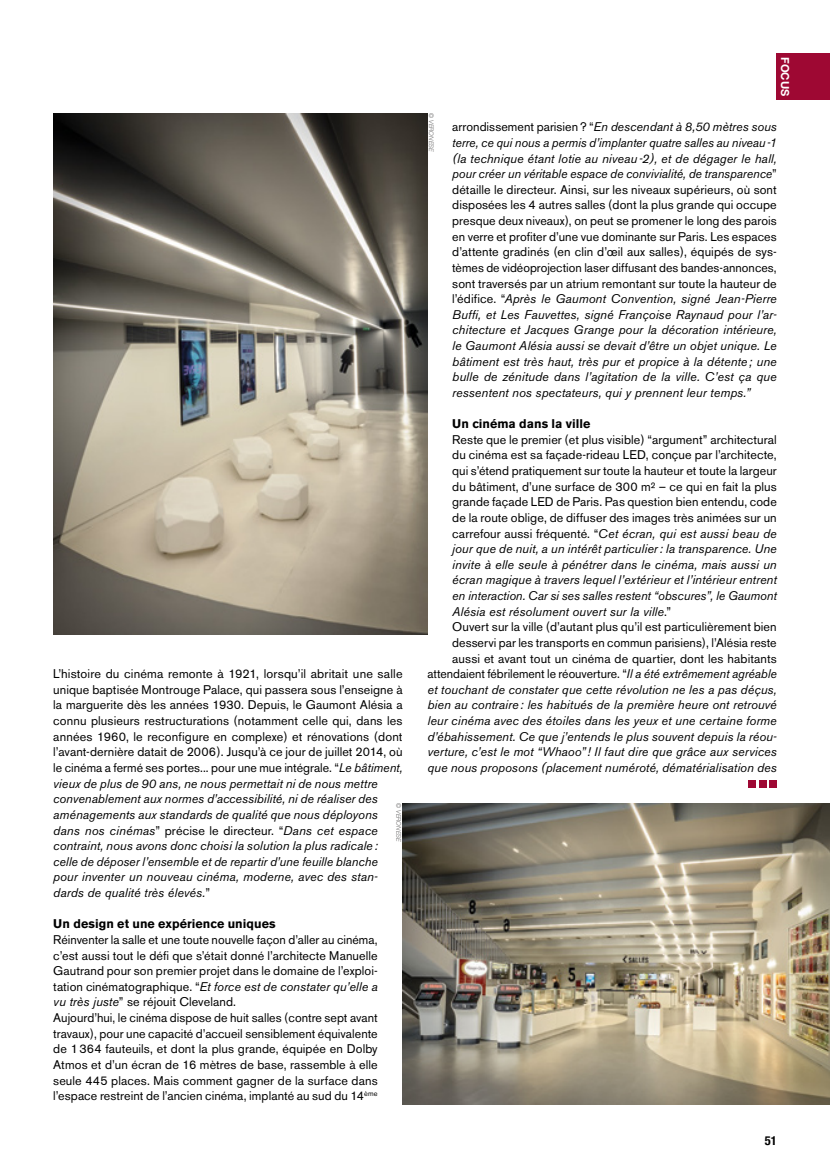
<style>
.page{position:relative;width:830px;height:1173px;background:#fff}
.page>*{position:absolute;margin:0;border:0;box-sizing:border-box;transform-origin:0 0}
.t1{font:12.5px/15.6px "Akzidenz Grotesk BE";letter-spacing:.005em;color:#000}
.t2{font:italic 12.5px/15.6px "Akzidenz Grotesk BE";letter-spacing:.005em;color:#000;text-align:justify}
.t3{font:700 12.5px "Akzidenz Grotesk BE";letter-spacing:.005em;color:#000}
.t4{font:700 condensed 12.5px "Helvetica Neue";color:#000}
.t5{font:700 11.12px "Helvetica Neue LT Std";color:#fff}
.t6{font:italic 300 6.25px "Helvetica Neue LT Std";letter-spacing:.01em;color:#646363}
.s1{font-style:italic}
.s2{font-style:normal}
</style>
<div class="page">
<div style="left:776px;top:53px;width:53px;height:47px;background:#9e0833"></div>
<div style="left:748px;top:780px;width:7px;height:8px;background:#9e0833"></div>
<div style="left:758px;top:780px;width:7px;height:8px;background:#9e0833"></div>
<div style="left:769px;top:780px;width:7px;height:8px;background:#9e0833"></div>
<img style="left:53px;top:113px;width:374px;height:522px">
<img style="left:402px;top:803px;width:427px;height:301px">
<p class="t1" style="left:53px;top:666px;width:351px">L’histoire du cinéma remonte à 1921, lorsqu’il abritait une salle unique baptisée Montrouge Palace, qui passera sous l’enseigne à la marguerite dès les années 1930. Depuis, le Gaumont Alésia a connu plusieurs restructurations (notamment celle qui, dans les années 1960, le reconfigure en complexe) et rénovations (dont l’avant-dernière datait de 2006). Jusqu’à ce jour de juillet 2014, où le cinéma a fermé ses portes... pour une mue intégrale. “<span class="s1">Le bâtiment, vieux de plus de 90 ans, ne nous permettait ni de nous mettre convenablement aux normes d’accessibilité, ni de réaliser des aménagements aux standards de qualité que nous déployons dans nos cinémas</span>” précise le directeur. “<span class="s1">Dans cet espace contraint, nous avons donc choisi la solution la plus radicale: celle de déposer l’ensemble et de repartir d’une feuille blanche pour inventer un nouveau cinéma, moderne, avec des stan&shy;dards de qualité très élevés.</span>”</p>
<p class="t3" style="left:53px;top:917px;width:224px">Un design et une expérience uniques</p>
<p class="t1" style="left:53px;top:932px;width:326px">Réinventer la salle et une toute nouvelle façon d’aller au cinéma, c’est aussi tout le défi que s’était donné l’architecte Manuelle Gautrand pour son premier projet dans le domaine de l’exploi&shy;tation cinématographique. “<span class="s1">Et force est de constater qu’elle a vu très juste</span>” se réjouit Cleveland.<br>Aujourd’hui, le cinéma dispose de huit salles (contre sept avant travaux), pour une capacité d’accueil sensiblement équivalente de 1364 fauteuils, et dont la plus grande, équipée en Dolby Atmos et d’un écran de 16 mètres de base, rassemble à elle seule 445 places. Mais comment gagner de la surface dans l’espace restreint de l’ancien cinéma, implanté au sud du 14<sup>ème</sup></p>
<p class="t6" style="left:402px;top:803px;width:40px;rotate:90deg">© VERONESE</p>
<p class="t5" style="left:791px;top:57px;width:40px;rotate:90deg">FOCUS</p>
<p class="t6" style="left:435px;top:113px;width:40px;rotate:90deg">© VERONESE</p>
<p class="t2" style="left:452px;top:119px;width:326px"><span class="s2">arrondissement parisien? “</span>En descendant à 8,50 mètres sous terre, ce qui nous a permis d’implanter quatre salles au niveau-1 (la technique étant lotie au niveau-2), et de dégager le hall, pour créer un véritable espace de convivialité, de transparence<span class="s2">” détaille le directeur. Ainsi, sur les niveaux supérieurs, où sont disposées les 4 autres salles (dont la plus grande qui occupe presque deux niveaux), on peut se promener le long des parois en verre et profiter d’une vue dominante sur Paris. Les espaces d’attente gradinés (en clin d’œil aux salles), équipés de sys&shy;tèmes de vidéoprojection laser diffusant des bandes-annonces, sont traversés par un atrium remontant sur toute la hauteur de l’édifice. “</span>Après le Gaumont Convention, signé Jean-Pierre Buffi, et Les Fauvettes, signé Françoise Raynaud pour l’ar&shy;chitecture et Jacques Grange pour la décoration intérieure, le Gaumont Alésia aussi se devait d’être un objet unique. Le bâtiment est très haut, très pur et propice à la détente; une bulle de zénitude dans l’agitation de la ville. C’est ça que ressentent nos spectateurs, qui y prennent leur temps.”</p>
<p class="t3" style="left:452px;top:417px;width:139px">Un cinéma dans la ville</p>
<p class="t1" style="left:452px;top:432px;width:326px">Reste que le premier (et plus visible) “argument” architectural</p>
<p class="t1" style="left:452px;top:447px;width:326px">du cinéma est sa façade-rideau LED, conçue par l’architecte,</p>
<p class="t1" style="left:452px;top:463px;width:326px">qui s’étend pratiquement sur toute la hauteur et toute la largeur</p>
<p class="t1" style="left:452px;top:479px;width:326px">du bâtiment, d’une surface de 300 m² – ce qui en fait la plus</p>
<p class="t1" style="left:452px;top:494px;width:326px">grande façade LED de Paris. Pas question bien entendu, code</p>
<p class="t1" style="left:452px;top:510px;width:326px">de la route oblige, de diffuser des images très animées sur un</p>
<p class="t2" style="left:452px;top:525px;width:326px"><span class="s2">carrefour aussi fréquenté. “</span>Cet écran, qui est aussi beau de</p>
<p class="t2" style="left:452px;top:541px;width:326px">jour que de nuit, a un intérêt particulier: la transparence. Une</p>
<p class="t2" style="left:452px;top:557px;width:326px">invite à elle seule à pénétrer dans le cinéma, mais aussi un</p>
<p class="t2" style="left:452px;top:572px;width:326px">écran magique à travers lequel l’extérieur et l’intérieur entrent</p>
<p class="t2" style="left:452px;top:588px;width:326px">en interaction. Car si ses salles restent “obscures”, le Gaumont</p>
<p class="t2" style="left:452px;top:603px;width:220px">Alésia est résolument ouvert sur la ville<span class="s2">.”</span></p>
<p class="t1" style="left:452px;top:619px;width:326px">Ouvert sur la ville (d’autant plus qu’il est particulièrement bien</p>
<p class="t1" style="left:452px;top:635px;width:326px">desservi par les transports en commun parisiens), l’Alésia reste</p>
<p class="t1" style="left:452px;top:650px;width:326px">aussi et avant tout un cinéma de quartier, dont les habitants</p>
<p class="t1" style="left:427px;top:666px;width:351px">attendaient fébrilement le réouverture. “<span class="s1">Il a été extrêmement agréable</span></p>
<p class="t2" style="left:427px;top:682px;width:350px">et touchant de constater que cette révolution ne les a pas déçus,</p>
<p class="t2" style="left:427px;top:697px;width:350px">bien au contraire: les habitués de la première heure ont retrouvé</p>
<p class="t2" style="left:427px;top:713px;width:350px">leur cinéma avec des étoiles dans les yeux et une certaine forme</p>
<p class="t2" style="left:427px;top:728px;width:350px">d’ébahissement. Ce que j’entends le plus souvent depuis la réou-</p>
<p class="t2" style="left:427px;top:744px;width:350px">verture, c’est le mot “Whaoo”! Il faut dire que grâce aux services</p>
<p class="t2" style="left:427px;top:760px;width:351px">que nous proposons (placement numéroté, dématérialisation des</p>
<p class="t4" style="left:764px;top:1130px;width:13px">51</p>
</div>
